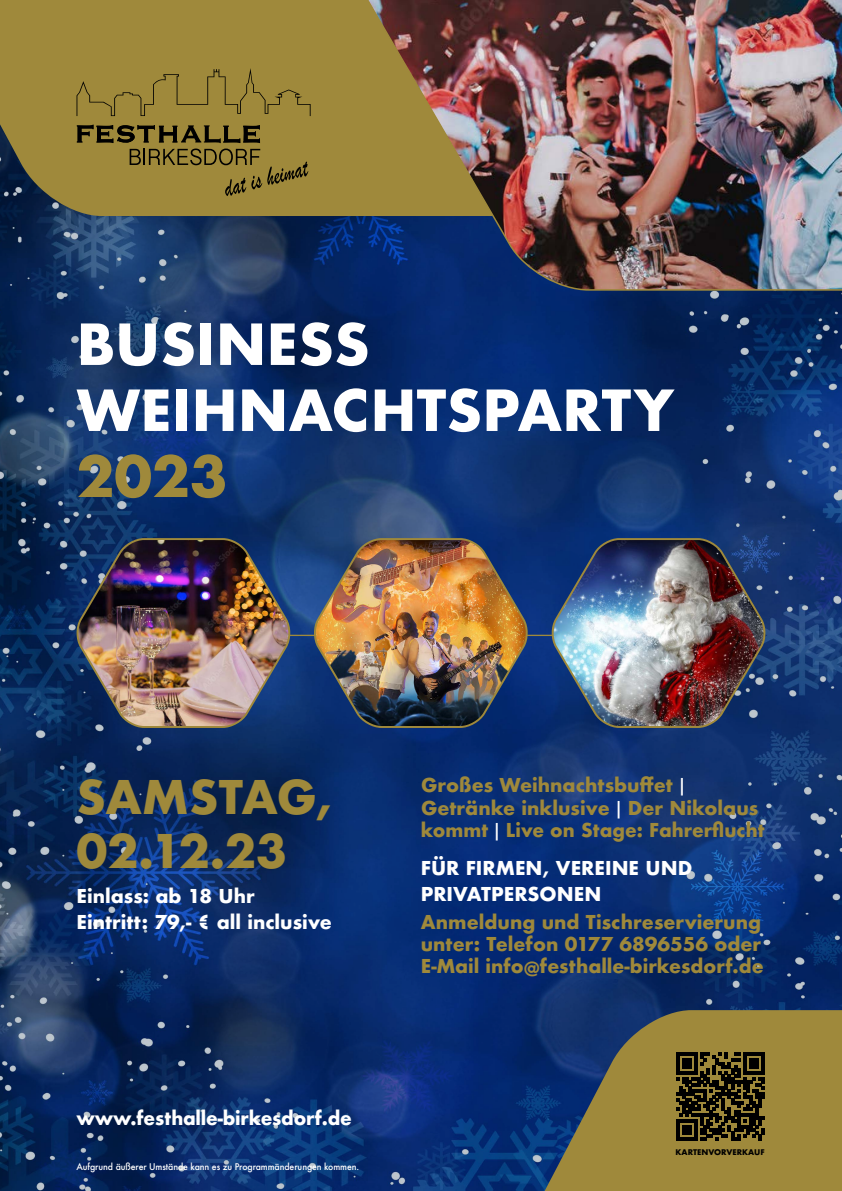
<style>
.page{position:relative;width:842px;height:1191px;background:#fff}
.page>*{position:absolute;margin:0;border:0;box-sizing:border-box;transform-origin:0 0}
.t1{font:700 55px/66px "Futura";color:#fff}
.t2{font:700 55px "Futura";color:#9f893b}
.t3{font:700 45.1px/54.1px "Futura";color:#9f893b}
.t4{font:700 18.6px/22.3px "Futura";color:#9f893b}
.t5{font:700 18.6px/26.1px "Futura";color:#fff}
.t6{font:500 9px "Futura";letter-spacing:-.01em;color:#fff}
.t7{font:700 7.6px "Futura";color:#000}
.s1{font-weight:500;font-stretch:condensed;color:#fff}
</style>
<div class="page">
<img style="left:0;top:216px;width:842px;height:975px">
<svg style="left:494px;top:1010px;width:348px;height:181px;background:#6d6b4c"></svg>
<div style="left:0;top:0;width:360px;height:216px;background:#9f893b"></div>
<hr style="left:100px;top:634px;width:652px;height:2px;background:#9f893b">
<img style="left:74px;top:537px;width:219px;height:192px">
<img style="left:311px;top:537px;width:219px;height:192px">
<img style="left:549px;top:537px;width:219px;height:192px">
<svg style="left:77px;top:125px;width:231px;height:71px;background:#877432"></svg>
<svg style="left:77px;top:68px;width:234px;height:48px;background:#978238"></svg>
<img style="left:360px;top:0;width:482px;height:291px">
<svg style="left:676px;top:1052px;width:88px;height:88px;background:#383014"></svg>
<h1 class="t1" style="left:77px;top:311px;width:599px">BUSINESS<br>WEIHNACHTSPARTY</h1>
<h1 class="t2" style="left:77px;top:436px;width:153px">2023</h1>
<h2 class="t3" style="left:77px;top:770px;width:257px">SAMSTAG,<br>02.12.23</h2>
<p class="t5" style="left:77px;top:883px;width:257px">Einlass: ab 18 Uhr<br>Eintritt: 79,- € all inclusive</p>
<p class="t5" style="left:77px;top:1105px;width:277px">www.festhalle-birkesdorf.de</p>
<p class="t6" style="left:77px;top:1160px;width:284px">Aufgrund äußerer Umstände kann es zu Programmänderungen kommen.</p>
<p class="t4" style="left:421px;top:774px;width:345px">Großes Weihnachtsbuffet <span class="s1">|<br></span>Getränke inklusive <span class="s1">|</span> Der Nikolaus kommt <span class="s1">|</span> Live on Stage: Fahrerflucht</p>
<p class="t5" style="left:421px;top:854px;width:273px">FÜR FIRMEN, VEREINE UND<br>PRIVATPERSONEN</p>
<p class="t4" style="left:421px;top:910px;width:344px">Anmeldung und Tischreservierung unter: Telefon 0177 6896556 oder<br>E-Mail info@festhalle-birkesdorf.de</p>
<p class="t7" style="left:675px;top:1146px;width:90px">KARTENVORVERKAUF</p>
</div>
